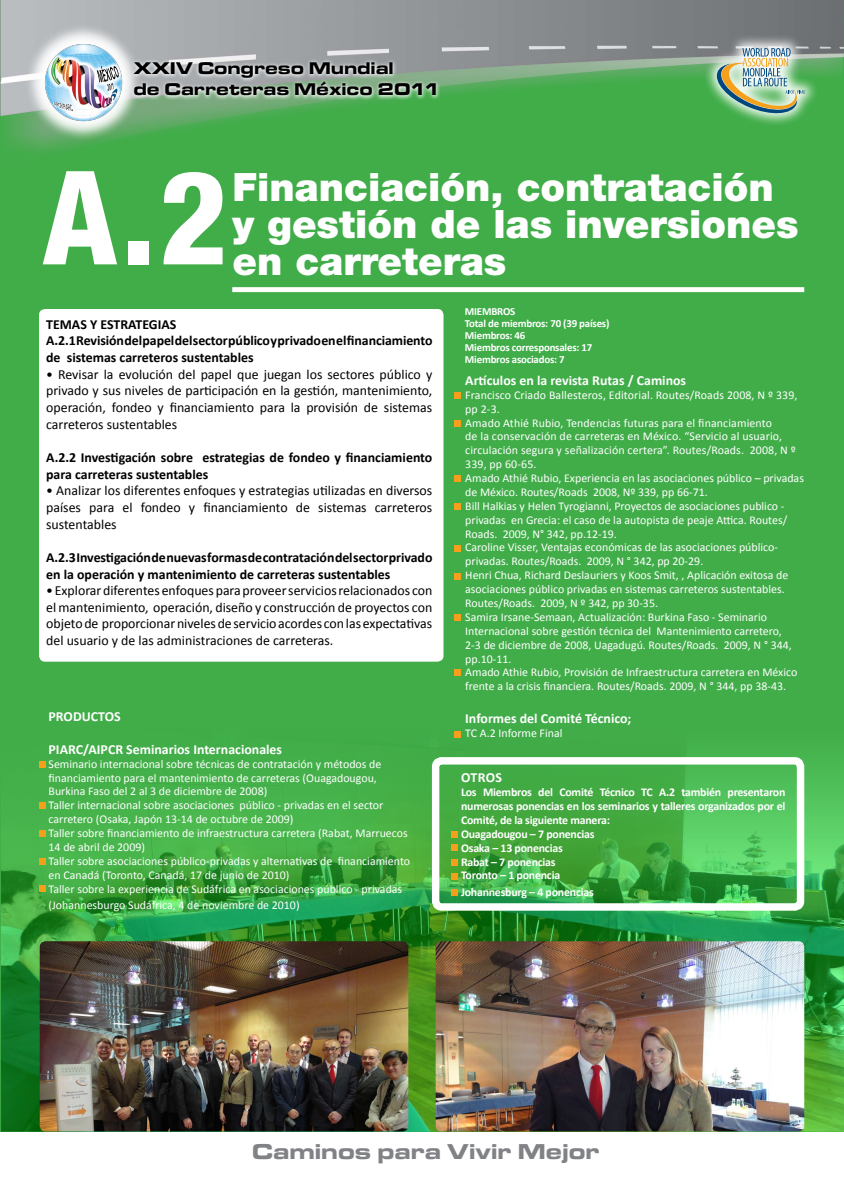
<style>
.page{position:relative;width:844px;height:1191px;background:#fff}
.page>*{position:absolute;margin:0;border:0;box-sizing:border-box;transform-origin:0 0}
.t1{font:800 condensed 130.38px "Helvetica Neue";color:#fff}
.t2{font:900 39.09px/36.6px "Helvetica Neue";color:#fff}
.t3{font:22.29px "Microgramma D Bold Exte";letter-spacing:.03em;color:#808285}
.t4{font:17.57px/21.1px "Microgramma D Bold Exte";letter-spacing:.03em;color:#000}
.t5{font:13.86px/16.7px "Calibri";color:#000;text-align:justify}
.t6{font:700 13.86px/16.7px "Calibri";letter-spacing:-.005em;color:#000}
.t7{font:700 13.86px "Calibri";color:#fff}
.t8{font:11.9px/13.9px "Calibri";color:#fff}
.t9{font:700 11.9px/13.9px "Calibri";letter-spacing:-.02em;color:#fff}
.t10{font:700 10.88px/11.9px "Calibri";letter-spacing:-.02em;color:#fff}
</style>
<div class="page">
<div style="left:0;top:0;width:843px;height:1131px;background:#41ad49"></div>
<img style="left:1px;top:0;width:842px;height:147px">
<img style="left:1px;top:731px;width:842px;height:400px">
<div style="left:23px;top:22px;width:157px;height:156px;background:#fff;opacity:.97"></div>
<img style="left:33px;top:31px;width:101px;height:102px">
<svg style="left:54px;top:102px;width:19px;height:9px"></svg>
<svg style="left:97px;top:66px;width:22px;height:25px"></svg>
<div style="left:701px;top:33px;width:128px;height:104px;background:#fff;opacity:.94"></div>
<svg style="left:713px;top:48px;width:92px;height:68px;background:#a1bd9e"></svg>
<div style="left:129px;top:57px;width:371px;height:56px;background:#fff;opacity:.95"></div>
<div style="left:39px;top:309px;width:404px;height:352px;background:#fff;border-radius:6px"></div>
<div style="left:432px;top:757px;width:372px;height:153px;border:7px solid #fff;border-radius:6px"></div>
<div style="left:232px;top:287px;width:572px;height:5px;background:#fff"></div>
<img style="left:40px;top:941px;width:368px;height:190px">
<img style="left:435px;top:941px;width:369px;height:190px">
<svg style="left:40px;top:802px;width:6px;height:6px"></svg>
<svg style="left:40px;top:761px;width:6px;height:6px"></svg>
<svg style="left:40px;top:831px;width:6px;height:6px"></svg>
<svg style="left:40px;top:858px;width:6px;height:6px"></svg>
<svg style="left:40px;top:885px;width:6px;height:6px"></svg>
<svg style="left:454px;top:392px;width:6px;height:6px"></svg>
<svg style="left:454px;top:420px;width:6px;height:6px"></svg>
<svg style="left:454px;top:475px;width:6px;height:6px"></svg>
<svg style="left:454px;top:504px;width:6px;height:6px"></svg>
<svg style="left:454px;top:545px;width:6px;height:6px"></svg>
<svg style="left:454px;top:573px;width:6px;height:6px"></svg>
<svg style="left:454px;top:731px;width:6px;height:6px"></svg>
<div style="left:454px;top:669px;width:6px;height:7px;background:#f5a01a"></div>
<div style="left:454px;top:614px;width:6px;height:7px;background:#f5a01a"></div>
<svg style="left:451px;top:831px;width:6px;height:6px"></svg>
<svg style="left:451px;top:844px;width:6px;height:6px"></svg>
<svg style="left:451px;top:859px;width:6px;height:6px"></svg>
<svg style="left:451px;top:873px;width:6px;height:6px"></svg>
<svg style="left:451px;top:889px;width:6px;height:6px"></svg>
<p class="t4" style="left:134px;top:57px;width:308px">XXIV Congreso Mundial<br>de Carreteras México 2011</p>
<p class="t1" style="left:42px;top:137px;width:186px">A.2</p>
<p class="t2" style="left:232px;top:169px;width:567px">Financiación, contratación y gestión de las inversiones en carreteras</p>
<p class="t10" style="left:465px;top:305px;width:146px">MIEMBROS<br>Total de miembros: 70 (39 países)<br>Miembros: 46<br>Miembros corresponsales: 17<br>Miembros asociados: 7</p>
<p class="t6" style="left:46px;top:315px;width:388px">TEMAS Y ESTRATEGIAS<br>A.2.1 Revisión del papel del sector público y privado en el financiamiento de sistemas carreteros sustentables</p>
<p class="t5" style="left:46px;top:365px;width:387px">• Revisar la evolución del papel que juegan los sectores público y privado y sus niveles de participación en la gestión, mantenimiento, operación, fondeo y financiamiento para la provisión de sistemas carreteros sustentables</p>
<p class="t6" style="left:46px;top:448px;width:387px">A.2.2 Investigación sobre estrategias de fondeo y financiamiento para carreteras sustentables</p>
<p class="t5" style="left:46px;top:481px;width:387px">• Analizar los diferentes enfoques y estrategias utilizadas en diversos países para el fondeo y financiamiento de sistemas carreteros sustentables</p>
<p class="t6" style="left:46px;top:548px;width:388px">A.2.3 Investigación de nuevas formas de contratación del sector privado en la operación y mantenimiento de carreteras sustentables</p>
<p class="t5" style="left:46px;top:581px;width:387px">• Explorar diferentes enfoques para proveer servicios relacionados con el mantenimiento, operación, diseño y construcción de proyectos con objeto de proporcionar niveles de servicio acordes con las expectativas del usuario y de las administraciones de carreteras.</p>
<p class="t7" style="left:465px;top:372px;width:222px">Artículos en la revista Rutas / Caminos</p>
<p class="t8" style="left:465px;top:387px;width:340px">Francisco Criado Ballesteros, Editorial. Routes/Roads 2008, N º 339, pp 2-3.<br>Amado Athié Rubio, Tendencias futuras para el financiamiento<br>de la conservación de carreteras en México. “Servicio al usuario, circulación segura y señalización certera”. Routes/Roads. 2008, N º 339, pp 60-65.<br>Amado Athié Rubio, Experiencia en las asociaciones público – privadas de México. Routes/Roads 2008, Nº 339, pp 66-71.<br>Bill Halkias y Helen Tyrogianni, Proyectos de asociaciones publico - privadas en Grecia: el caso de la autopista de peaje Attica. Routes/ Roads. 2009, N° 342, pp.12-19.<br>Caroline Visser, Ventajas económicas de las asociaciones público&shy;privadas. Routes/Roads. 2009, N ° 342, pp 20-29.<br>Henri Chua, Richard Deslauriers y Koos Smit, , Aplicación exitosa de asociaciones público privadas en sistemas carreteros sustentables.<br>Routes/Roads. 2009, N º 342, pp 30-35.<br>Samira Irsane-Semaan, Actualización: Burkina Faso - Seminario Internacional sobre gestión técnica del Mantenimiento carretero,<br>2-3 de diciembre de 2008, Uagadugú. Routes/Roads. 2009, N ° 344, pp.10-11.<br>Amado Athie Rubio, Provisión de Infraestructura carretera en México frente a la crisis financiera. Routes/Roads. 2009, N ° 344, pp 38-43.</p>
<p class="t7" style="left:465px;top:710px;width:168px">Informes del Comité Técnico;</p>
<p class="t8" style="left:465px;top:726px;width:99px">TC A.2 Informe Final</p>
<p class="t7" style="left:49px;top:707px;width:74px">PRODUCTOS</p>
<p class="t7" style="left:49px;top:740px;width:235px">PIARC/AIPCR Seminarios Internacionales</p>
<p class="t8" style="left:49px;top:756px;width:363px">Seminario internacional sobre técnicas de contratación y métodos de financiamiento para el mantenimiento de carreteras (Ouagadougou, Burkina Faso del 2 al 3 de diciembre de 2008)<br>Taller internacional sobre asociaciones público - privadas en el sector carretero (Osaka, Japón 13-14 de octubre de 2009)<br>Taller sobre financiamiento de infraestructura carretera (Rabat, Marruecos 14 de abril de 2009)<br>Taller sobre asociaciones público-privadas y alternativas de financiamiento en Canadá (Toronto, Canadá, 17 de junio de 2010)<br>Taller sobre la experiencia de Sudáfrica en asociaciones público - privadas</p>
<p class="t8" style="left:49px;top:898px;width:252px">(Johannesburgo Sudáfrica, 4 de noviembre de 2010)</p>
<p class="t7" style="left:461px;top:769px;width:19px">Otros</p>
<p class="t9" style="left:461px;top:784px;width:326px">Los Miembros del Comité Técnico TC A.2 también presentaron numerosas ponencias en los seminarios y talleres organizados por el Comité, de la siguiente manera:<br>Ouagadougou – 7 ponencias<br>Osaka – 13 ponencias<br>Rabat – 7 ponencias<br>Toronto – 1 ponencia</p>
<p class="t9" style="left:461px;top:884px;width:134px">Johannesburg – 4 ponencias</p>
<p class="t3" style="left:252px;top:1136px;width:348px">Caminos para Vivir Mejor</p>
</div>
